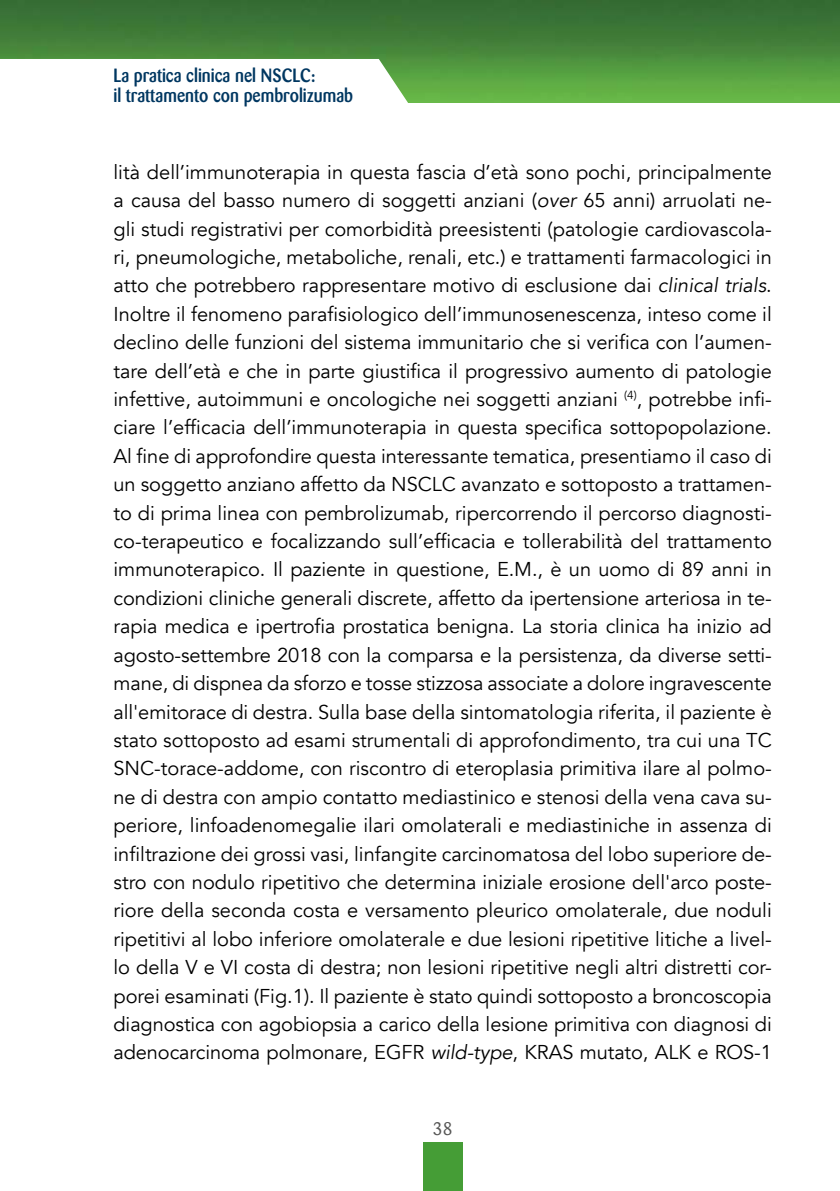
<style>
.page{position:relative;width:840px;height:1191px;background:#fff}
.page>*{position:absolute;margin:0;border:0;box-sizing:border-box;transform-origin:0 0}
.t1{font:20px/28.4px "Avenir";letter-spacing:-.005em;color:#000;text-align:justify}
.t2{font:500 19px/20px "Barmeno";color:#003761;scale:.9 1}
.t3{font:18px "Barmeno";color:#575756}
.s1{font-style:italic}
</style>
<div class="page">
<img style="left:0;top:0;width:839px;height:102px">
<svg style="left:0;top:59px;width:414px;height:44px"></svg>
<div style="left:422px;top:1142px;width:40px;height:49px;background:#459d36"></div>
<p class="t2" style="left:113px;top:66px;width:268px">La pratica clinica nel NSCLC:<br>il trattamento con pembrolizumab</p>
<p class="t1" style="left:113px;top:158px;width:659px">lità dell’immunoterapia in questa fascia d’età sono pochi, principalmente a causa del basso numero di soggetti anziani (<span class="s1">over</span> 65 anni) arruolati ne&shy;gli studi registrativi per comorbidità preesistenti (patologie cardiovascola&shy;ri, pneumologiche, metaboliche, renali, etc.) e trattamenti farmacologici in atto che potrebbero rappresentare motivo di esclusione dai <span class="s1">clinical trials</span>.<br>Inoltre il fenomeno parafisiologico dell’immunosenescenza, inteso come il declino delle funzioni del sistema immunitario che si verifica con l’aumen&shy;tare dell’età e che in parte giustifica il progressivo aumento di patologie infettive, autoimmuni e oncologiche nei soggetti anziani <sup>(4)</sup>, potrebbe infi&shy;ciare l’efficacia dell’immunoterapia in questa specifica sottopopolazione.<br>Al fine di approfondire questa interessante tematica, presentiamo il caso di un soggetto anziano affetto da NSCLC avanzato e sottoposto a trattamen&shy;to di prima linea con pembrolizumab, ripercorrendo il percorso diagnosti&shy;co-terapeutico e focalizzando sull’efficacia e tollerabilità del trattamento immunoterapico. Il paziente in questione, E.M., è un uomo di 89 anni in condizioni cliniche generali discrete, affetto da ipertensione arteriosa in te&shy;rapia medica e ipertrofia prostatica benigna. La storia clinica ha inizio ad agosto-settembre 2018 con la comparsa e la persistenza, da diverse setti&shy;mane, di dispnea da sforzo e tosse stizzosa associate a dolore ingravescente all'emitorace di destra. Sulla base della sintomatologia riferita, il paziente è stato sottoposto ad esami strumentali di approfondimento, tra cui una TC SNC-torace-addome, con riscontro di eteroplasia primitiva ilare al polmo&shy;ne di destra con ampio contatto mediastinico e stenosi della vena cava su&shy;periore, linfoadenomegalie ilari omolaterali e mediastiniche in assenza di infiltrazione dei grossi vasi, linfangite carcinomatosa del lobo superiore de&shy;stro con nodulo ripetitivo che determina iniziale erosione dell'arco poste&shy;riore della seconda costa e versamento pleurico omolaterale, due noduli ripetitivi al lobo inferiore omolaterale e due lesioni ripetitive litiche a livel&shy;lo della V e VI costa di destra; non lesioni ripetitive negli altri distretti cor&shy;porei esaminati (Fig.1). Il paziente è stato quindi sottoposto a broncoscopia diagnostica con agobiopsia a carico della lesione primitiva con diagnosi di adenocarcinoma polmonare, EGFR <span class="s1">wild-type</span>, KRAS mutato, ALK e ROS-1</p>
<p class="t3" style="left:432px;top:1118px;width:21px">38</p>
</div>
